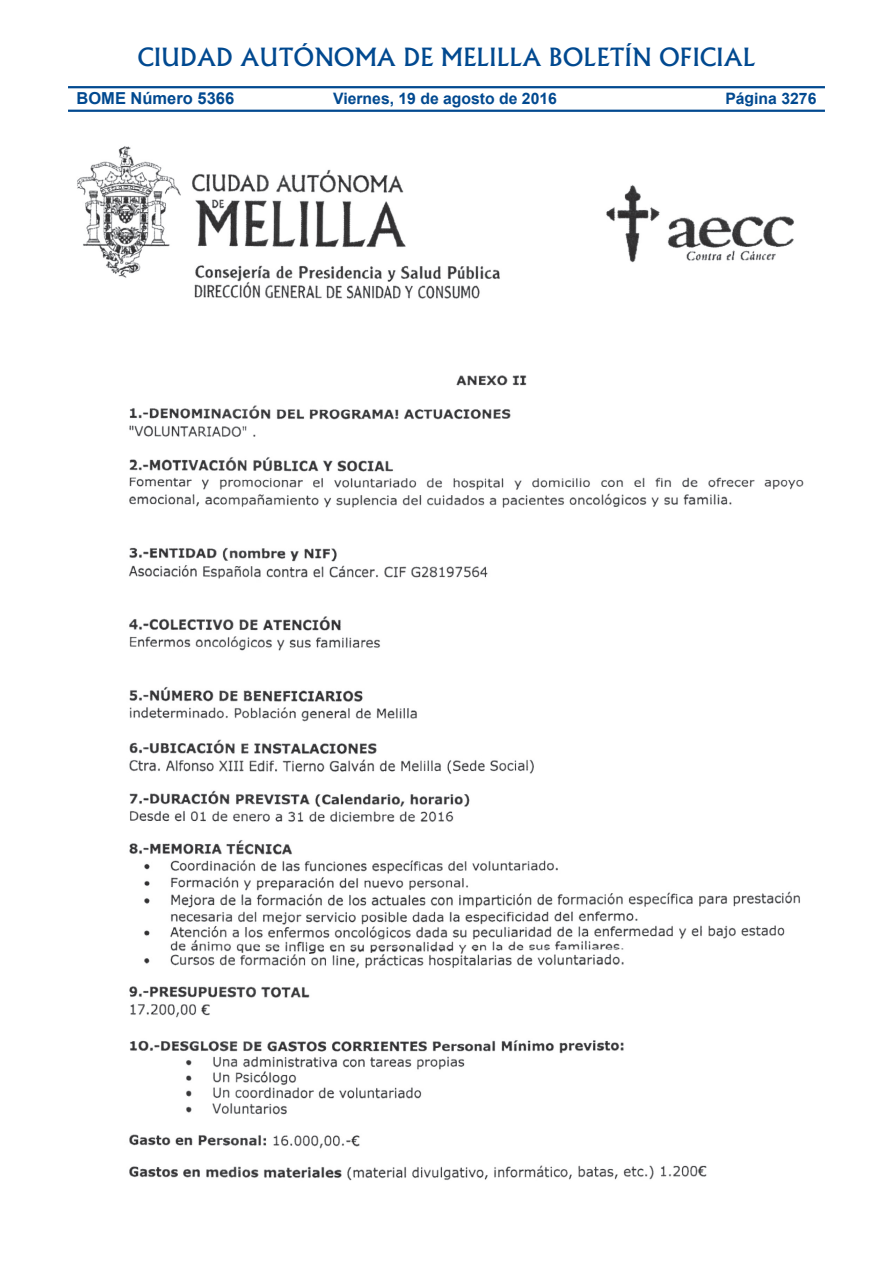
<style>
.page{position:relative;width:893px;height:1263px;background:#fff}
.page>*{position:absolute;margin:0;border:0;box-sizing:border-box;transform-origin:0 0}
.t1{font:500 24px "Albertus";color:#014990}
.t2{font:700 16.5px "Arial";color:#014990}
.t3{font:700 15.75px "Arial";color:#014990}
.s1{font-size:15.15px}
</style>
<div class="page">
<hr style="left:68px;top:86px;width:757px;height:2px;background:#014990">
<hr style="left:68px;top:110px;width:757px;height:2px;background:#014990">
<img style="left:77px;top:146px;width:727px;height:1035px">
<p class="t1" style="left:137px;top:43px;width:620px">CIUDAD AUTÓNOMA DE MELILLA BOLETÍN OFICIAL</p>
<p class="t2" style="left:77px;top:88px;width:159px">BOME Número 5366</p>
<p class="t3" style="left:333px;top:88px;width:225px">Viernes, 19 de agosto de 2016</p>
<p class="t3" style="left:725px;top:88px;width:93px">Pá<span class="s1">g</span>ina 3276</p>
</div>
